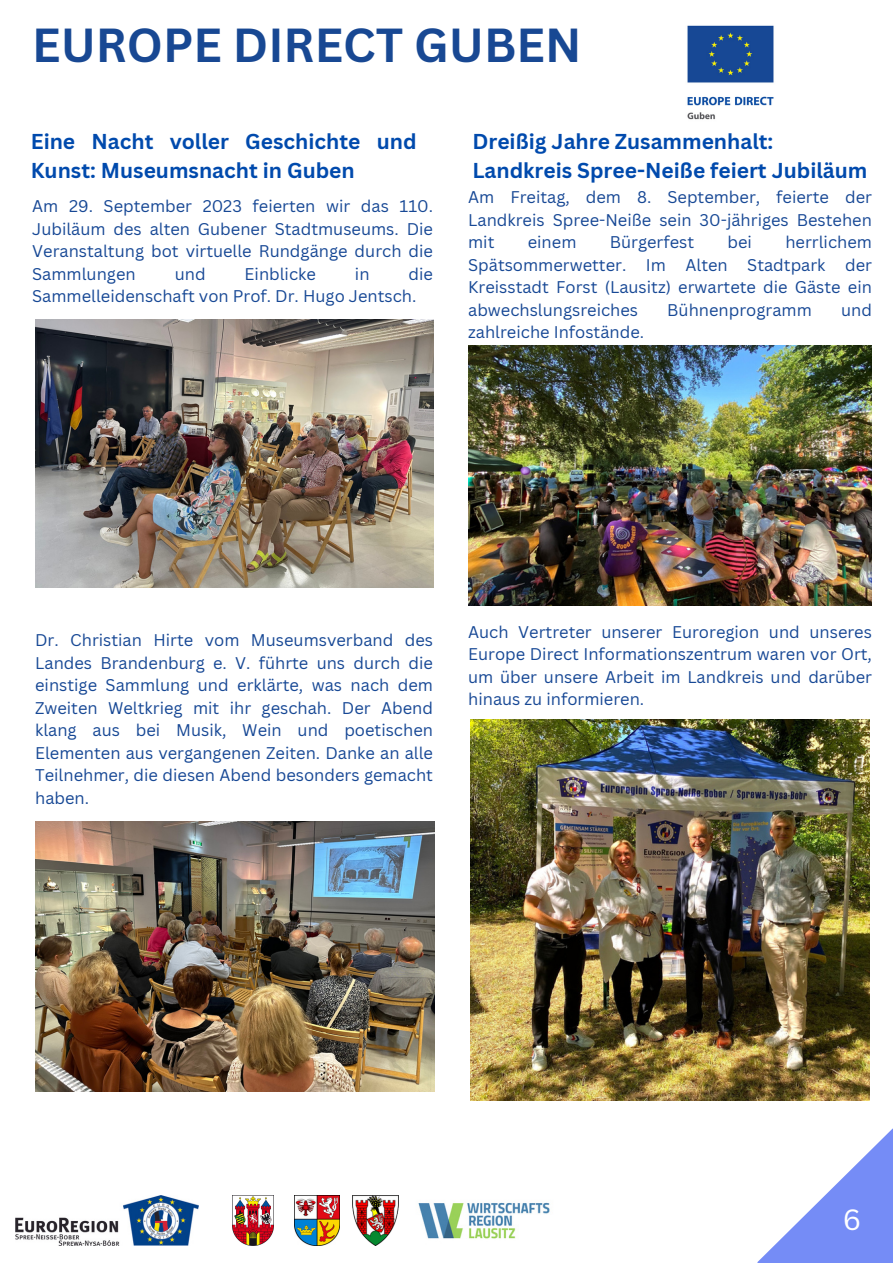
<style>
.page{position:relative;width:893px;height:1264px;background:#fff}
.page>*{position:absolute;margin:0;border:0;box-sizing:border-box;transform-origin:0 0}
.t1{font:700 46.5px "Canva Sans";color:#184893}
.t2{font:28.5px "Canva Sans";color:#fff}
.t3{font:700 21px/29.2px "Canva Sans";color:#004aad}
.t4{font:16.5px/22.5px "Canva Sans";color:#174895;text-align:justify}
</style>
<div class="page">
<svg style="left:757px;top:1129px;width:135px;height:133px"></svg>
<img style="left:687px;top:25px;width:87px;height:95px">
<img style="left:15px;top:1195px;width:184px;height:50px">
<img style="left:233px;top:1195px;width:40px;height:50px">
<img style="left:295px;top:1195px;width:45px;height:50px">
<img style="left:352px;top:1195px;width:46px;height:50px">
<img style="left:418px;top:1202px;width:132px;height:37px">
<img style="left:35px;top:320px;width:398px;height:267px">
<img style="left:35px;top:821px;width:399px;height:270px">
<img style="left:468px;top:345px;width:403px;height:260px">
<img style="left:470px;top:719px;width:399px;height:381px">
<p class="t1" style="left:32px;top:12px;width:550px">EUROPE DIRECT GUBEN</p>
<p class="t3" style="left:31px;top:126px;width:387px">Eine Nacht voller Geschichte und<br>Kunst: Museumsnacht in Guben</p>
<p class="t4" style="left:32px;top:195px;width:402px">Am 29. September 2023 feierten wir das 110.<br>Jubiläum des alten Gubener Stadtmuseums. Die Veranstaltung bot virtuelle Rundgänge durch die Sammlungen</p>
<p class="t4" style="left:32px;top:262px;width:402px;text-indent:376px">die<br>Sammelleidenschaft von Prof. Dr. Hugo Jentsch.</p>
<p class="t4" style="left:175px;top:262px;width:32px">und</p>
<p class="t4" style="left:245px;top:262px;width:73px">Einblicke</p>
<p class="t4" style="left:355px;top:262px;width:16px">in</p>
<p class="t3" style="left:472px;top:126px;width:396px">Dreißig Jahre Zusammenhalt:<br>Landkreis Spree-Neiße feiert Jubiläum</p>
<p class="t4" style="left:468px;top:185px;width:405px">Am Freitag, dem 8. September, feierte der Landkreis Spree-Neiße sein 30-jähriges Bestehen mit</p>
<p class="t4" style="left:527px;top:230px;width:50px">einem</p>
<p class="t4" style="left:609px;top:230px;width:86px">Bürgerfest</p>
<p class="t4" style="left:727px;top:230px;width:26px">bei</p>
<p class="t4" style="left:468px;top:230px;width:405px;text-indent:317px">herrlichem Spätsommerwetter. Im Alten Stadtpark der Kreisstadt Forst (Lausitz) erwartete die Gäste ein abwechslungsreiches</p>
<p class="t4" style="left:667px;top:298px;width:146px">Bühnenprogramm</p>
<p class="t4" style="left:841px;top:298px;width:32px">und</p>
<p class="t4" style="left:468px;top:320px;width:177px">zahlreiche Infostände.</p>
<p class="t4" style="left:35px;top:628px;width:399px">Dr. Christian Hirte vom Museumsverband des Landes Brandenburg e. V. führte uns durch die einstige Sammlung und erklärte, was nach dem Zweiten Weltkrieg mit ihr geschah. Der Abend klang aus bei Musik, Wein und poetischen Elementen aus vergangenen Zeiten. Danke an alle Teilnehmer, die diesen Abend besonders gemacht haben.</p>
<p class="t4" style="left:468px;top:620px;width:405px">Auch Vertreter unserer Euroregion und unseres Europe Direct Informationszentrum waren vor Ort, um über unsere Arbeit im Landkreis und darüber hinaus zu informieren.</p>
<p class="t2" style="left:842px;top:1199px;width:20px">6</p>
</div>
